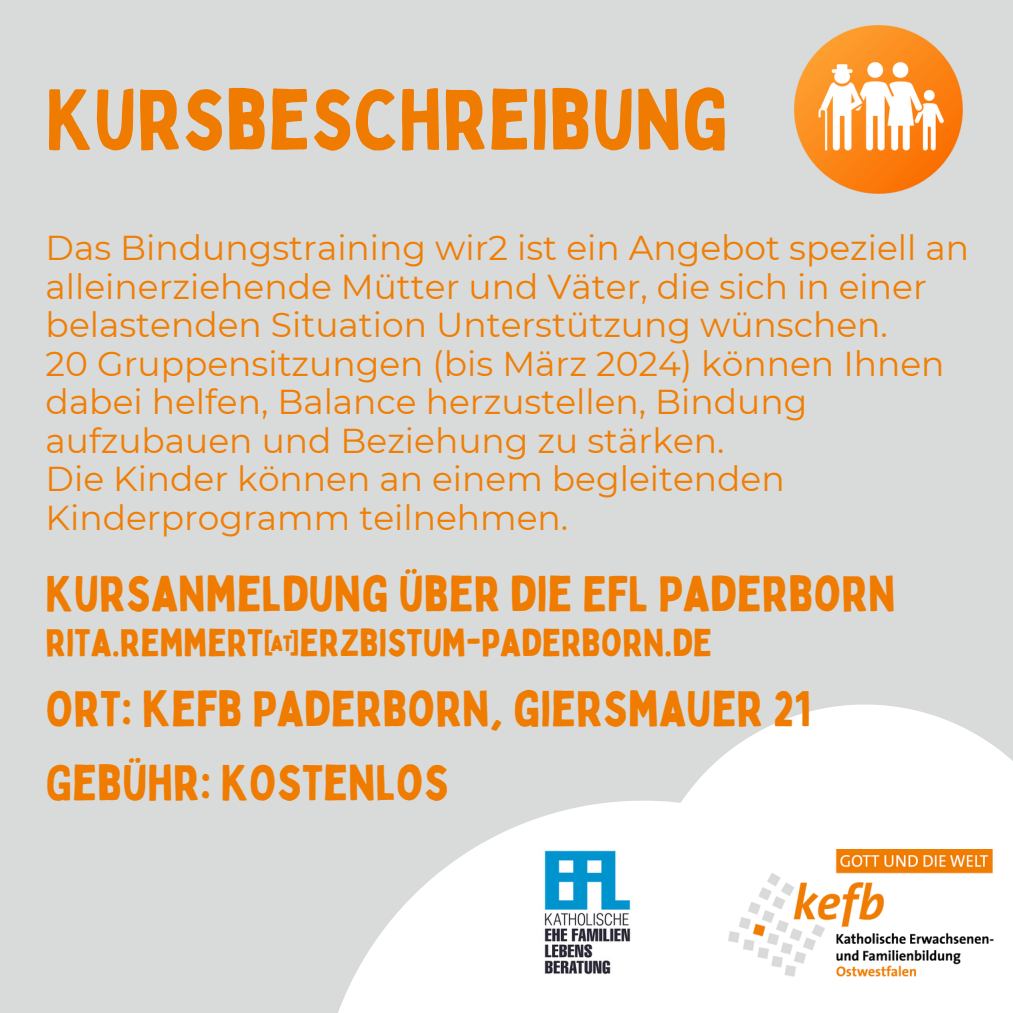
<style>
.page{position:relative;width:1013px;height:1013px;background:#fff}
.page>*{position:absolute;margin:0;border:0;box-sizing:border-box;transform-origin:0 0}
.t1{font:83.75px "Bobby Jones";color:#ef7c00}
.t2{font:49.12px "Bobby Jones";color:#ef7c00}
.t3{font:37.88px "Bobby Jones";color:#ef7c00}
.t4{font:34.5px/38.5px "Montserrat";color:#f07e04}
</style>
<div class="page">
<div style="left:0;top:0;width:1012px;height:1012px;background:#d9dada"></div>
<svg style="left:683px;top:704px;width:329px;height:308px;fill:#fff"></svg>
<svg style="left:338px;top:800px;width:630px;height:212px;fill:#fff"></svg>
<img style="left:794px;top:25px;width:168px;height:168px">
<img style="left:728px;top:849px;width:268px;height:127px">
<img style="left:531px;top:837px;width:112px;height:150px">
<p class="t1" style="left:46px;top:67px;width:684px">KURSBESCHREIBUNG</p>
<p class="t4" style="left:46px;top:228px;width:925px">Das Bindungstraining wir2 ist ein Angebot speziell an alleinerziehende Mütter und Väter, die sich in einer belastenden Situation Unterstützung wünschen.</p>
<p class="t4" style="left:46px;top:344px;width:900px">20 Gruppensitzungen (bis März 2024) können Ihnen dabei helfen, Balance herzustellen, Bindung aufzubauen und Beziehung zu stärken.</p>
<p class="t4" style="left:46px;top:459px;width:740px">Die Kinder können an einem begleitenden<br>Kinderprogramm teilnehmen.</p>
<p class="t2" style="left:46px;top:562px;width:851px">KURSANMELDUNG ÜBER DIE EFL PADERBORN</p>
<p class="t3" style="left:46px;top:618px;width:668px">RITA.REMMERT@ERZBISTUM-PADERBORN.DE</p>
<p class="t2" style="left:46px;top:677px;width:766px">ORT: KEFB PADERBORN, GIERSMAUER 21</p>
<p class="t2" style="left:46px;top:751px;width:405px">GEBÜHR: KOSTENLOS</p>
</div>
